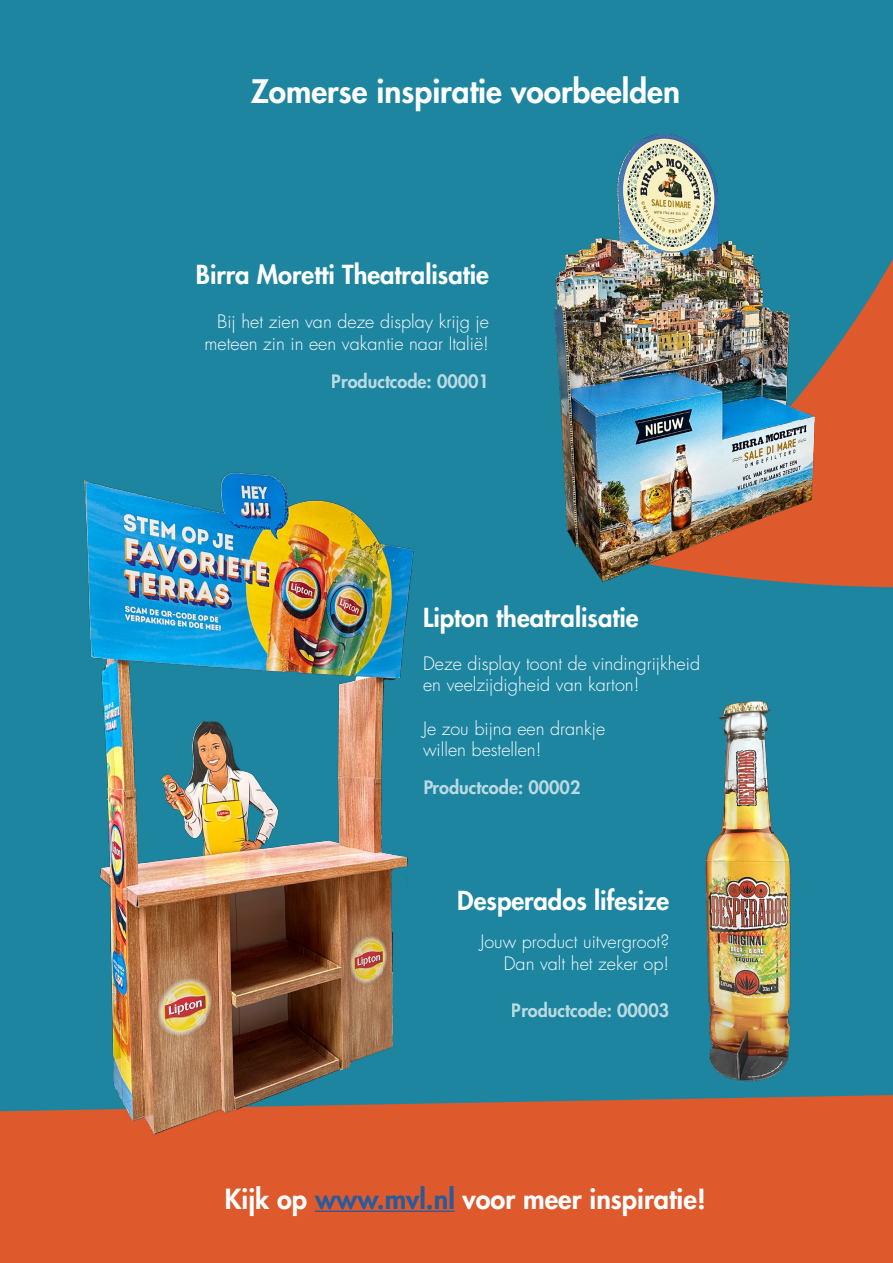
<style>
.page{position:relative;width:893px;height:1263px;background:#1d85a0}
.page>*{position:absolute;margin:0;border:0;box-sizing:border-box;transform-origin:0 0}
.t1{font:800 31.5px "Futura Std";color:#fff}
.t2{font:800 27px "Futura Std";color:#fff}
.t3{font:800 25.5px "Futura Std";color:#fff}
.t4{font:300 18px/21.6px "Futura Std";color:#fff;text-align:right}
.t5{font:800 18px "Futura Std";color:#fff}
.s1{color:#275b9b}
</style>
<div class="page">
<div style="left:0;top:1112px;width:893px;height:151px;background:#de592b"></div>
<img style="left:58px;top:472px;width:391px;height:691px">
<img style="left:597px;top:701px;width:296px;height:420px">
<img style="left:429px;top:134px;width:464px;height:455px">
<hr style="left:315px;top:1210px;width:140px;height:2px;background:#275b9b">
<h1 class="t1" style="left:251px;top:71px;width:431px">Zomerse inspiratie voorbeelden</h1>
<h3 class="t3" style="left:196px;top:258px;width:295px">Birra Moretti Theatralisatie</h3>
<p class="t4" style="left:204px;top:311px;width:286px">Bij het zien van deze display krijg je meteen zin in een vakantie naar Italië!</p>
<p class="t5" style="left:332px;top:370px;width:159px">Productcode: 00001</p>
<h3 class="t3" style="left:423px;top:602px;width:217px">Lipton theatralisatie</h3>
<p class="t4" style="left:423px;top:653px;width:278px;text-align:left">Deze display toont de vindingrijkheid en veelzijdigheid van karton!</p>
<p class="t4" style="left:423px;top:718px;width:184px;text-align:left">Je zou bijna een drankje willen bestellen!</p>
<p class="t5" style="left:423px;top:776px;width:159px">Productcode: 00002</p>
<h3 class="t3" style="left:457px;top:884px;width:213px">Desperados lifesize</h3>
<p class="t4" style="left:480px;top:931px;width:190px">Jouw product uitvergroot?<br>Dan valt het zeker op!</p>
<p class="t5" style="left:512px;top:999px;width:159px">Productcode: 00003</p>
<h2 class="t2" style="left:225px;top:1181px;width:482px">Kijk op <span class="s1">www.mvl.nl</span> voor meer inspiratie!</h2>
</div>
